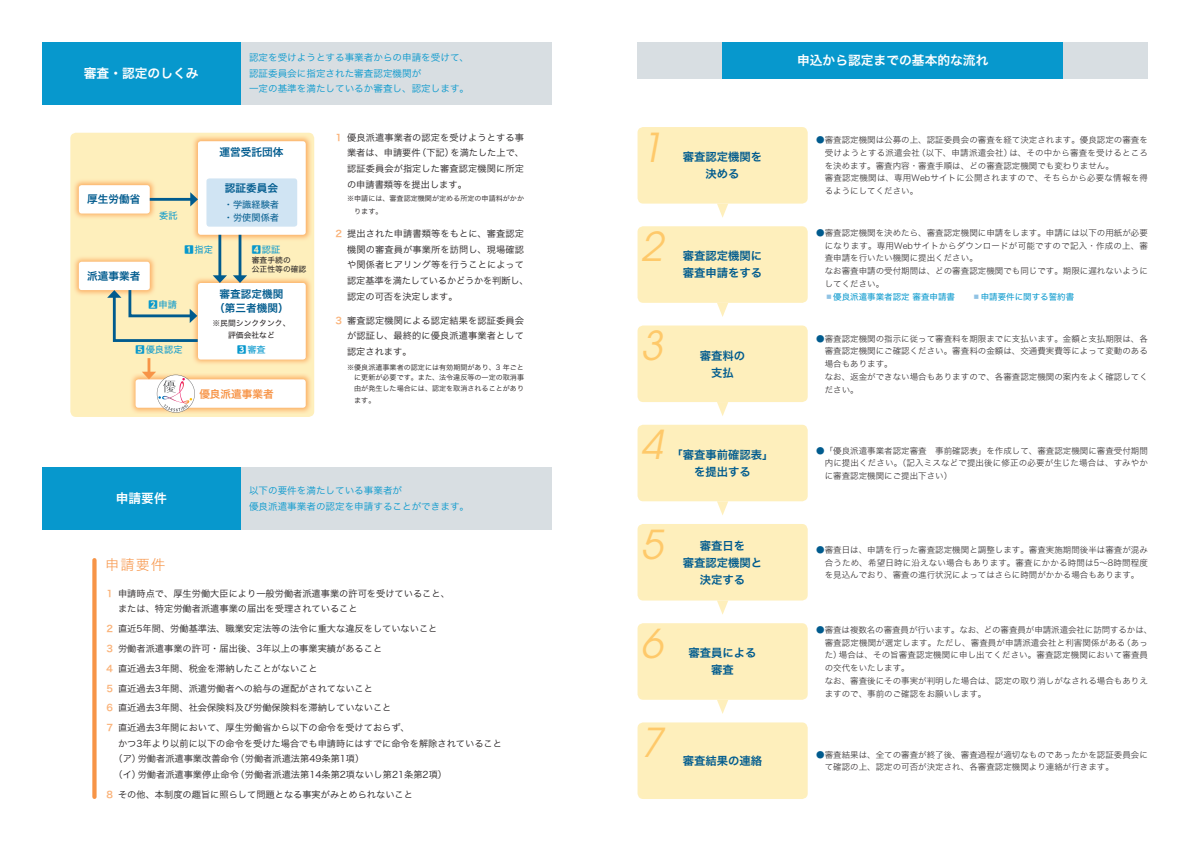
<style>
.page{position:relative;width:1191px;height:841px;background:#fff}
.page>*{position:absolute;margin:0;border:0;box-sizing:border-box;transform-origin:0 0}
.t1{font:italic 39.7px "Avant Garde";color:#fec96a}
.t2{font:14.2px "Hira Kaku Std N W2";color:#f79447}
.t3{font:12.8px "Hira Kaku Std N W6";color:#fff}
.t4{font:11.3px/17px "Hira Kaku Std N W6";color:#005b8e;text-align:center}
.t5{font:10.6px/14.2px "Hira Kaku Std N W6";color:#005b8e;text-align:center}
.t6{font:10.6px "Hira Kaku Std N W6";color:#f79447}
.t7{font:9.6px/15.6px "Hira Kaku Std N W3";color:#0798cd}
.t8{font:9.2px/15.6px "Hira Kaku Std N W3";color:#231f20}
.t9{font:9.2px "Hira Kaku Std N W4";color:#0798cd}
.t10{font:9.2px/12.8px "Hira Kaku Std N W4";color:#005b8e}
.t11{font:8.5px/12.8px "Hira Kaku Std N W2";color:#231f20}
.t12{font:8.5px "Hira Kaku Std N W4";color:#0798cd}
.t13{font:7.8px/12px "Hira Kaku Std N W4";color:#231f20;text-align:center}
.t14{font:7.1px/12.4px "Hira Kaku Std N W3";color:#231f20}
.s1{font-family:"UD Shin Go Pro";font-weight:700}
.s2{font-family:"Hira Kaku Std N W6";color:#fab278}
.s3{color:#005b8e}
.s4{font-family:"UD Shin Go Pro";font-weight:300;color:#91c3e4}
</style>
<div class="page">
<div style="left:637px;top:127px;width:170px;height:77px;background:#feefbc;border-radius:6px"></div>
<div style="left:637px;top:226px;width:170px;height:77px;background:#feefbc;border-radius:6px"></div>
<div style="left:637px;top:325px;width:170px;height:77px;background:#feefbc;border-radius:6px"></div>
<div style="left:637px;top:425px;width:170px;height:76px;background:#feefbc;border-radius:6px"></div>
<div style="left:637px;top:524px;width:170px;height:76px;background:#feefbc;border-radius:6px"></div>
<div style="left:637px;top:623px;width:170px;height:77px;background:#feefbc;border-radius:6px"></div>
<div style="left:637px;top:722px;width:170px;height:77px;background:#feefbc;border-radius:6px"></div>
<div style="left:92px;top:560px;width:5px;height:237px;background:#f79447"></div>
<div style="left:240px;top:42px;width:312px;height:62px;background:#d8dee2"></div>
<div style="left:42px;top:42px;width:198px;height:62px;background:#0798cd"></div>
<div style="left:240px;top:467px;width:312px;height:63px;background:#d8dee2"></div>
<div style="left:42px;top:467px;width:198px;height:63px;background:#0798cd"></div>
<div style="left:637px;top:42px;width:510px;height:37px;background:#d8dee2"></div>
<div style="left:722px;top:42px;width:340px;height:37px;background:#0798cd"></div>
<div style="left:70px;top:133px;width:244px;height:284px;background:#feefbc;border-radius:6px"></div>
<img style="left:74px;top:180px;width:82px;height:38px">
<div style="left:79px;top:185px;width:71px;height:28px;background:#fff;border-radius:3px"></div>
<img style="left:74px;top:257px;width:81px;height:38px">
<div style="left:79px;top:262px;width:71px;height:28px;background:#fff;border-radius:3px"></div>
<img style="left:193px;top:136px;width:118px;height:105px">
<div style="left:198px;top:141px;width:108px;height:94px;background:#fff;border-radius:3px"></div>
<div style="left:206px;top:178px;width:91px;height:49px;background:#d0e4f3;border-radius:3px"></div>
<img style="left:193px;top:278px;width:118px;height:86px">
<div style="left:198px;top:283px;width:108px;height:76px;background:#fff;border-radius:3px"></div>
<img style="left:131px;top:374px;width:180px;height:39px">
<div style="left:136px;top:379px;width:170px;height:29px;background:#fff;border-radius:3px"></div>
<hr style="left:150px;top:198px;width:43px;height:3px;background:#005b8e">
<svg style="left:190px;top:192px;width:8px;height:14px"></svg>
<hr style="left:218px;top:235px;width:3px;height:43px;background:#005b8e">
<svg style="left:213px;top:275px;width:14px;height:8px"></svg>
<hr style="left:147px;top:358px;width:3px;height:16px;background:#f79447">
<hr style="left:238px;top:235px;width:3px;height:43px;background:#005b8e">
<svg style="left:233px;top:275px;width:14px;height:8px"></svg>
<svg style="left:107px;top:287px;width:91px;height:56px"></svg>
<svg style="left:142px;top:372px;width:53px;height:41px"></svg>
<svg style="left:717px;top:204px;width:11px;height:14px"></svg>
<svg style="left:717px;top:303px;width:11px;height:14px"></svg>
<svg style="left:717px;top:402px;width:11px;height:14px"></svg>
<svg style="left:717px;top:501px;width:11px;height:14px"></svg>
<svg style="left:717px;top:600px;width:11px;height:15px"></svg>
<svg style="left:717px;top:700px;width:11px;height:14px"></svg>
<h3 class="t3" style="left:84px;top:63px;width:116px">審査・認定のしくみ</h3>
<p class="t7" style="left:249px;top:50px;width:222px">認定を受けようとする事業者からの申請を受けて、認証委員会に指定された審査認定機関が<br>一定の基準を満たしているか審査し、認定します。</p>
<p class="t5" style="left:87px;top:193px;width:55px">厚生労働省</p>
<p class="t5" style="left:87px;top:269px;width:55px">派遣事業者</p>
<p class="t9" style="left:159px;top:208px;width:20px">委託</p>
<p class="t5" style="left:219px;top:145px;width:65px">運営受託団体</p>
<p class="t5" style="left:225px;top:182px;width:55px">認証委員会</p>
<p class="t10" style="left:224px;top:198px;width:57px">・学識経験者・労使関係者</p>
<p class="t9" style="left:184px;top:242px;width:30px"><span class="s1">1</span>指定</p>
<p class="t9" style="left:252px;top:242px;width:30px"><span class="s1">4</span>認証</p>
<p class="t13" style="left:252px;top:255px;width:56px;line-height:9.2px;text-align:left">審査手続の<br>公正性等の確認</p>
<p class="t5" style="left:214px;top:287px;width:76px">審査認定機関（第三者機関）</p>
<p class="t13" style="left:212px;top:317px;width:79px">※民間シンクタンク、評価会社など</p>
<p class="t9" style="left:237px;top:343px;width:30px"><span class="s1">3</span>審査</p>
<p class="t6" style="left:167px;top:385px;width:108px">　　　優良派遣事業者</p>
<p class="t9" style="left:148px;top:297px;width:30px"><span class="s1">2</span>申請</p>
<p class="t9" style="left:136px;top:343px;width:48px"><span class="s1">5</span>優良認定</p>
<p class="t8" style="left:347px;top:129px;width:178px;text-align:justify;text-indent:-13px"><span class="s2">１</span> 優良派遣事業者の認定を受けようとする事業者は、申請要件（下記）を満たした上で、認証委員会が指定した審査認定機関に所定の申請書類等を提出します。</p>
<p class="t14" style="left:354px;top:192px;width:171px;text-indent:-7px">※ 申請には、審査認定機関が定める所定の申請料がかかります。</p>
<p class="t8" style="left:347px;top:226px;width:183px;text-indent:-13px"><span class="s2">２</span> 提出された申請書類等をもとに、審査認定機関の審査員が事業所を訪問し、現場確認や関係者ヒアリング等を行うことによって認定基準を満たしているかどうかを判断し、認定の可否を決定します。</p>
<p class="t8" style="left:347px;top:312px;width:178px;text-align:justify;text-indent:-13px"><span class="s2">３</span> 審査認定機関による認定結果を認証委員会が認証し、最終的に優良派遣事業者として認定されます。</p>
<p class="t14" style="left:347px;top:362px;width:178px;line-height:10.3px;text-align:right">※ 優良派遣事業者の認定には有効期間があり、3 年ごとに更新が必要です。また、法令違反等の一定の取消事</p>
<p class="t14" style="left:354px;top:383px;width:171px;line-height:11.3px">由が発生した場合には、認定を取消されることがあります。</p>
<h3 class="t3" style="left:116px;top:489px;width:53px">申請要件</h3>
<p class="t7" style="left:249px;top:483px;width:222px">以下の要件を満たしている事業者が<br>優良派遣事業者の認定を申請することができます。</p>
<h2 class="t2" style="left:105px;top:554px;width:62px">申請要件</h2>
<p class="t8" style="left:118px;top:585px;width:333px;text-indent:-13px"><span class="s2">１</span> 申請時点で、厚生労働大臣により一般労働者派遣事業の許可を受けていること、または、特定労働者派遣事業の届出を受理されていること</p>
<p class="t8" style="left:105px;top:618px;width:334px;line-height:19.8px"><span class="s2">２</span> 直近5年間、労働基準法、職業安定法等の法令に重大な違反をしていないこと<span class="s2">３</span> 労働者派遣事業の許可・届出後、3年以上の事業実績があること<br><span class="s2">４</span> 直近過去3年間、税金を滞納したことがないこと<br><span class="s2">５</span> 直近過去3年間、派遣労働者への給与の遅配がされてないこと<br><span class="s2">６</span> 直近過去3年間、社会保険料及び労働保険料を滞納していないこと<br><span class="s2">７</span> 直近過去3年間において、厚生労働省から以下の命令を受けておらず、</p>
<p class="t8" style="left:113px;top:735px;width:390px;text-indent:5px">かつ3年より以前に以下の命令を受けた場合でも申請時にはすでに命令を解除されていること（ア）労働者派遣事業改善命令（労働者派遣法第49条第1項）<br>（イ）労働者派遣事業停止命令（労働者派遣法第14条第2項ないし第21条第2項）</p>
<p class="t8" style="left:105px;top:786px;width:309px"><span class="s2">８</span> その他、本制度の趣旨に照らして問題となる事実がみとめられないこと</p>
<h3 class="t3" style="left:797px;top:51px;width:193px">申込から認定までの基本的な流れ</h3>
<h1 class="t1" style="left:640px;top:124px;width:23px">1</h1>
<p class="t11" style="left:824px;top:133px;width:325px;text-indent:-9px"><span class="s3">●</span> 審査認定機関は公募の上、認証委員会の審査を経て決定されます。優良認定の審査を受けようとする派遣会社（以下、申請派遣会社）は、その中から審査を受けるところを決めます。審査内容・審査手順は、どの審査認定機関でも変わりません。<br>審査認定機関は、専用Webサイトに公開されますので、そちらから必要な情報を得るようにしてください。</p>
<h3 class="t4" style="left:683px;top:149px;width:81px">審査認定機関を決める</h3>
<h1 class="t1" style="left:640px;top:223px;width:23px">2</h1>
<p class="t11" style="left:824px;top:226px;width:325px;text-indent:-9px"><span class="s3">●</span> 審査認定機関を決めたら、審査認定機関に申請をします。申請には以下の用紙が必要になります。専用Webサイトからダウンロードが可能ですので記入・作成の上、審査申請を行いたい機関に提出ください。<br>なお審査申請の受付期間は、どの審査認定機関でも同じです。期限に遅れないようにしてください。</p>
<p class="t12" style="left:824px;top:290px;width:251px"><span class="s4">■</span>優良派遣事業者認定 審査申請書　　<span class="s4">■</span>申請要件に関する誓約書</p>
<h3 class="t4" style="left:683px;top:248px;width:81px;text-align:left">審査認定機関に審査申請をする</h3>
<h1 class="t1" style="left:640px;top:322px;width:23px">3</h1>
<p class="t11" style="left:824px;top:332px;width:325px;text-indent:-9px"><span class="s3">●</span> 審査認定機関の指示に従って審査料を期限までに支払います。金額と支払期限は、各審査認定機関にご確認ください。審査料の金額は、交通費実費等によって変動のある場合もあります。<br>なお、返金ができない場合もありますので、各審査認定機関の案内をよく確認してください。</p>
<h3 class="t4" style="left:700px;top:347px;width:47px">審査料の支払</h3>
<h1 class="t1" style="left:640px;top:421px;width:23px">4</h1>
<h3 class="t4" style="left:671px;top:446px;width:104px">「審査事前確認表」を提出する</h3>
<h1 class="t1" style="left:640px;top:520px;width:23px">5</h1>
<h3 class="t4" style="left:683px;top:537px;width:81px">審査日を<br>審査認定機関と決定する</h3>
<p class="t11" style="left:824px;top:444px;width:325px;text-align:justify;text-indent:-9px"><span class="s3">●</span> 「優良派遣事業者認定審査　事前確認表」を作成して、審査認定機関に審査受付期間内に提出ください。（記入ミスなどで提出後に修正の必要が生じた場合は、すみやかに審査認定機関にご提出下さい）</p>
<p class="t11" style="left:824px;top:543px;width:325px;text-align:justify;text-indent:-9px"><span class="s3">●</span> 審査日は、申請を行った審査認定機関と調整します。審査実施期間後半は審査が混み合うため、希望日時に沿えない場合もあります。審査にかかる時間は5～8時間程度を見込んでおり、審査の進行状況によってはさらに時間がかかる場合もあります。</p>
<h1 class="t1" style="left:640px;top:620px;width:23px">6</h1>
<p class="t11" style="left:824px;top:623px;width:329px;text-indent:-9px"><span class="s3">●</span> 審査は複数名の審査員が行います。なお、どの審査員が申請派遣会社に訪問するかは、審査認定機関が選定します。ただし、審査員が申請派遣会社と利害関係がある（あった）場合は、その旨審査認定機関に申し出てください。審査認定機関において審査員の交代をいたします。<br>なお、審査後にその事実が判明した場合は、認定の取り消しがなされる場合もありえますので、事前のご確認をお願いします。</p>
<h1 class="t1" style="left:640px;top:719px;width:23px">7</h1>
<h3 class="t4" style="left:683px;top:752px;width:81px">審査結果の連絡</h3>
<p class="t11" style="left:824px;top:748px;width:325px;text-indent:-9px"><span class="s3">●</span> 審査結果は、全ての審査が終了後、審査過程が適切なものであったかを認証委員会にて確認の上、認定の可否が決定され、各審査認定機関より連絡が行きます。</p>
<h3 class="t4" style="left:688px;top:645px;width:70px">審査員による審査</h3>
</div>
